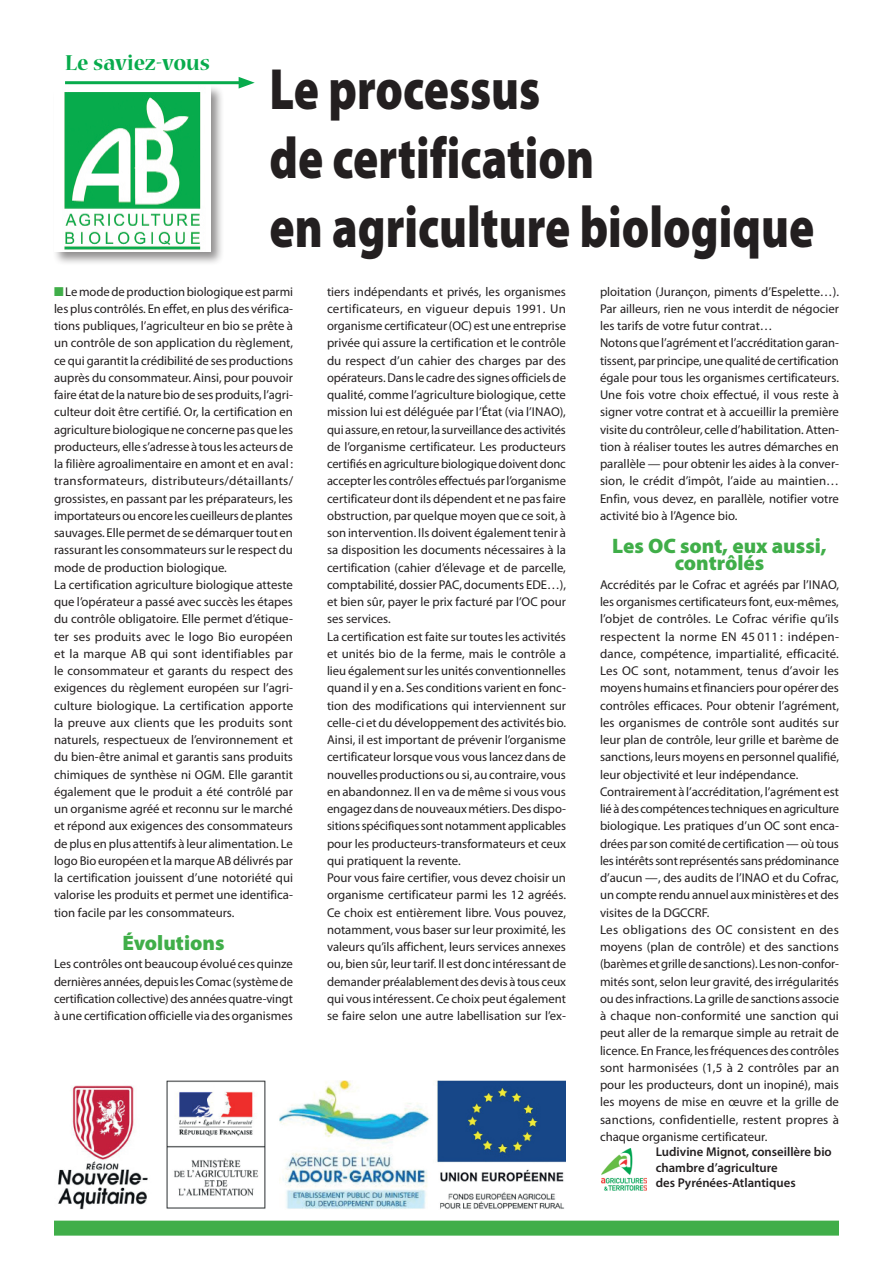
<style>
.page{position:relative;width:893px;height:1263px;background:#fff}
.page>*{position:absolute;margin:0;border:0;box-sizing:border-box;transform-origin:0 0}
._1_-_Titre{font:900 58.5px/69px "Myriad Pro";color:#231f20;scale:.8 1}
.Texte{font:700 24px "Nueva Std";color:#07ab4c;scale:.95 1}
._1_-_Intertitre{font:900 21px/16.5px "Myriad Pro";color:#40ae49;text-align:center}
._1_-_Lettrine{font:12.75px/17.2px "Myriad Pro";color:#231f20;text-align:justify}
.Signature{font:600 12.75px/15.3px "Myriad Pro";color:#231f20}
.s1{color:#40ae49}
</style>
<div class="page">
<img style="left:602px;top:1148px;width:45px;height:43px">
<div style="left:52px;top:84px;width:173px;height:183px;background:#231f20;opacity:.5"></div>
<img style="left:54px;top:86px;width:156px;height:166px">
<hr style="left:65px;top:81px;width:179px;height:3px;background:#07ab4c">
<svg style="left:239px;top:77px;width:16px;height:12px"></svg>
<div style="left:54px;top:1220px;width:785px;height:15px;background:#40ae49"></div>
<img style="left:58px;top:1080px;width:508px;height:130px">
<p class="Texte" style="left:65px;top:52px;width:154px">Le saviez-vous</p>
<p class="_1_-_Titre" style="left:270px;top:55px;width:682px">Le processus<br>de certification<br>en agriculture biologique</p>
<p class="_1_-_Lettrine" style="left:54px;top:283px;width:241px"><span class="s1">■</span>Le mode de production biologique est parmi les plus contrôlés. En effet, en plus des vérifica&shy;tions publiques, l’agriculteur en bio se prête à un contrôle de son application du règlement, ce qui garantit la crédibilité de ses productions auprès du consommateur. Ainsi, pour pouvoir faire état de la nature bio de ses produits, l’agri&shy;culteur doit être certifié. Or, la certification en agriculture biologique ne concerne pas que les producteurs, elle s’adresse à tous les acteurs de la filière agroalimentaire en amont et en aval : transformateurs, distributeurs/détaillants/ grossistes, en passant par les préparateurs, les importateurs ou encore les cueilleurs de plantes sauvages. Elle permet de se démarquer tout en rassurant les consommateurs sur le respect du mode de production biologique.</p>
<p class="_1_-_Lettrine" style="left:54px;top:576px;width:241px">La certification agriculture biologique atteste que l’opérateur a passé avec succès les étapes du contrôle obligatoire. Elle permet d’étique&shy;ter ses produits avec le logo Bio européen et la marque AB qui sont identifiables par le consommateur et garants du respect des exigences du règlement européen sur l’agri&shy;culture biologique. La certification apporte la preuve aux clients que les produits sont naturels, respectueux de l’environnement et du bien-être animal et garantis sans produits chimiques de synthèse ni OGM. Elle garantit également que le produit a été contrôlé par un organisme agréé et reconnu sur le marché et répond aux exigences des consommateurs de plus en plus attentifs à leur alimentation. Le logo Bio européen et la marque AB délivrés par la certification jouissent d’une notoriété qui valorise les produits et permet une identifica&shy;tion facile par les consommateurs.</p>
<p class="_1_-_Intertitre" style="left:122px;top:935px;width:104px">Évolutions</p>
<p class="_1_-_Lettrine" style="left:54px;top:956px;width:241px">Les contrôles ont beaucoup évolué ces quinze dernières années, depuis les Comac (système de certification collective) des années quatre-vingt à une certification officielle via des organismes</p>
<p class="_1_-_Lettrine" style="left:327px;top:283px;width:241px">tiers indépendants et privés, les organismes certificateurs, en vigueur depuis 1991. Un organisme certificateur (OC) est une entreprise privée qui assure la certification et le contrôle du respect d’un cahier des charges par des opérateurs. Dans le cadre des signes officiels de qualité, comme l’agriculture biologique, cette mission lui est déléguée par l’État (via l’INAO), qui assure, en retour, la surveillance des activités de l’organisme certificateur. Les producteurs certifiés en agriculture biologique doivent donc accepter les contrôles effectués par l’organisme certificateur dont ils dépendent et ne pas faire obstruction, par quelque moyen que ce soit, à son intervention. Ils doivent également tenir à sa disposition les documents nécessaires à la certification (cahier d’élevage et de parcelle, comptabilité, dossier PAC, documents EDE…), et bien sûr, payer le prix facturé par l’OC pour ses services.</p>
<p class="_1_-_Lettrine" style="left:327px;top:628px;width:241px">La certification est faite sur toutes les activités et unités bio de la ferme, mais le contrôle a lieu également sur les unités conventionnelles quand il y en a. Ses conditions varient en fonc&shy;tion des modifications qui interviennent sur celle-ci et du développement des activités bio.<br>Ainsi, il est important de prévenir l’organisme certificateur lorsque vous vous lancez dans de nouvelles productions ou si, au contraire, vous en abandonnez. Il en va de même si vous vous engagez dans de nouveaux métiers. Des dispo&shy;sitions spécifiques sont notamment applicables pour les producteurs-transformateurs et ceux qui pratiquent la revente.</p>
<p class="_1_-_Lettrine" style="left:327px;top:869px;width:241px">Pour vous faire certifier, vous devez choisir un organisme certificateur parmi les 12 agréés.<br>Ce choix est entièrement libre. Vous pouvez, notamment, vous baser sur leur proximité, les valeurs qu’ils affichent, leurs services annexes ou, bien sûr, leur tarif. Il est donc intéressant de demander préalablement des devis à tous ceux qui vous intéressent. Ce choix peut également se faire selon une autre labellisation sur l’ex-</p>
<p class="_1_-_Lettrine" style="left:600px;top:283px;width:240px">ploitation (Jurançon, piments d’Espelette…).<br>Par ailleurs, rien ne vous interdit de négocier les tarifs de votre futur contrat…</p>
<p class="_1_-_Lettrine" style="left:600px;top:335px;width:241px">Notons que l’agrément et l’accréditation garan&shy;tissent, par principe, une qualité de certification égale pour tous les organismes certificateurs.<br>Une fois votre choix effectué, il vous reste à signer votre contrat et à accueillir la première visite du contrôleur, celle d’habilitation. Atten&shy;tion à réaliser toutes les autres démarches en parallèle — pour obtenir les aides à la conver&shy;sion, le crédit d’impôt, l’aide au maintien… Enfin, vous devez, en parallèle, notifier votre activité bio à l’Agence bio.</p>
<p class="_1_-_Intertitre" style="left:612px;top:538px;width:216px">Les OC sont, eux aussi, contrôlés</p>
<p class="_1_-_Lettrine" style="left:600px;top:576px;width:241px">Accrédités par le Cofrac et agréés par l’INAO, les organismes certificateurs font, eux-mêmes, l’objet de contrôles. Le Cofrac vérifie qu’ils respectent la norme EN 45 011 : indépen&shy;dance, compétence, impartialité, efficacité.<br>Les OC sont, notamment, tenus d’avoir les moyens humains et financiers pour opérer des contrôles efficaces. Pour obtenir l’agrément, les organismes de contrôle sont audités sur leur plan de contrôle, leur grille et barème de sanctions, leurs moyens en personnel qualifié, leur objectivité et leur indépendance.</p>
<p class="_1_-_Lettrine" style="left:600px;top:783px;width:241px">Contrairement à l’accréditation, l’agrément est lié à des compétences techniques en agriculture biologique. Les pratiques d’un OC sont enca&shy;drées par son comité de certification — où tous les intérêts sont représentés sans prédominance d’aucun —, des audits de l’INAO et du Cofrac, un compte rendu annuel aux ministères et des visites de la DGCCRF.</p>
<p class="_1_-_Lettrine" style="left:600px;top:921px;width:241px">Les obligations des OC consistent en des moyens (plan de contrôle) et des sanctions (barèmes et grille de sanctions). Les non-confor&shy;mités sont, selon leur gravité, des irrégularités ou des infractions. La grille de sanctions associe à chaque non-conformité une sanction qui peut aller de la remarque simple au retrait de licence. En France, les fréquences des contrôles sont harmonisées (1,5 à 2 contrôles par an pour les producteurs, dont un inopiné), mais les moyens de mise en œuvre et la grille de sanctions, confidentielle, restent propres à chaque organisme certificateur.</p>
<p class="Signature" style="left:656px;top:1144px;width:177px">Ludivine Mignot, conseillère bio chambre d’agriculture<br>des Pyrénées-Atlantiques</p>
</div>
